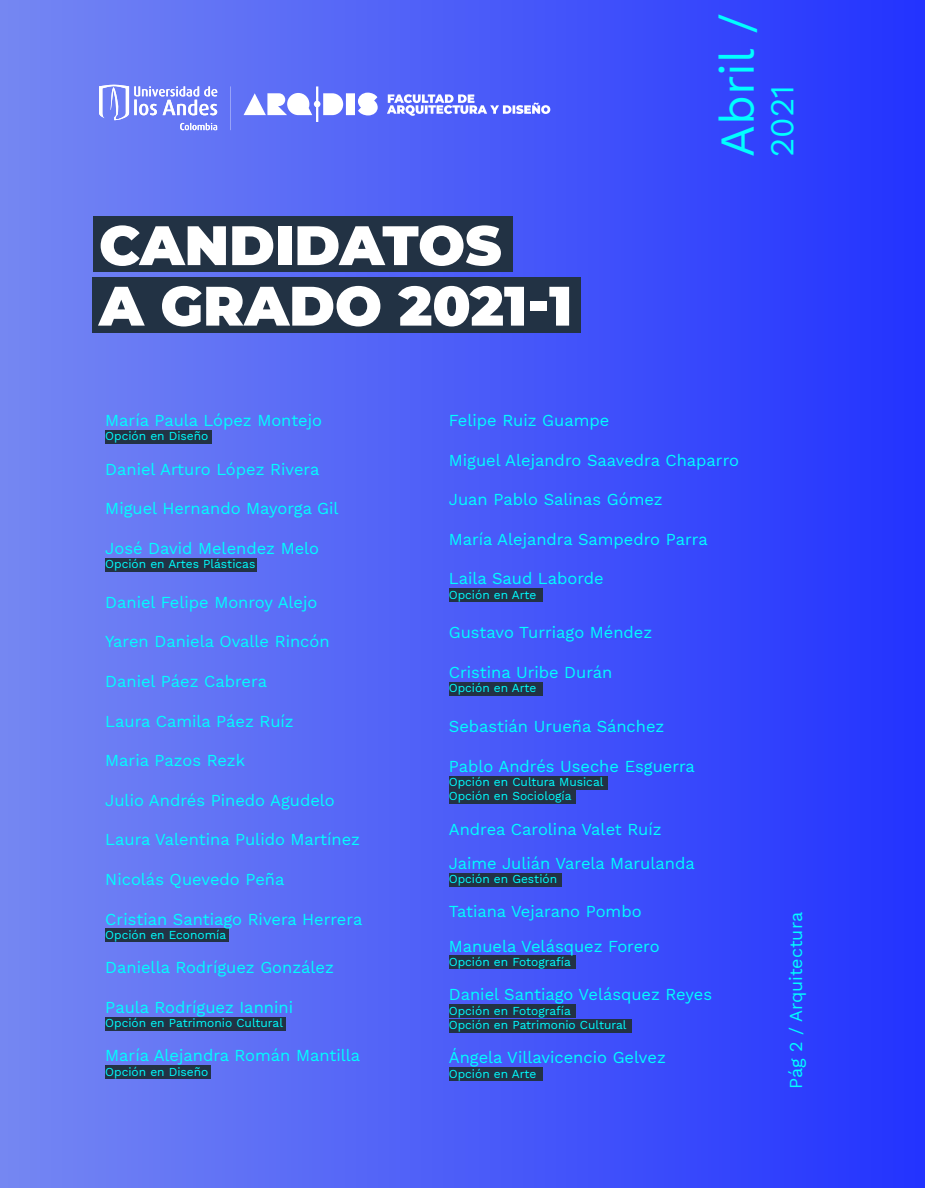
<style>
.page{position:relative;width:925px;height:1188px;background:#fff}
.page>*{position:absolute;margin:0;border:0;box-sizing:border-box;transform-origin:0 0}
.t1{font:900 55.5px/60.4px "Montserrat";color:#fff}
.t2{font:47.85px "Work Sans";color:#0ff}
.t3{font:33px "Work Sans";color:#0ff}
.t4{font:18px "Work Sans";color:#0ff}
.t5{font:16.5px/34.2px "Work Sans";color:#0ff}
.t6{font:12px/14.4px "Work Sans";color:#0ff}
</style>
<div class="page">
<div style="left:0;top:0;width:925px;height:1188px;background:linear-gradient(to right,#7587f1,#2333ff)"></div>
<div style="left:93px;top:217px;width:419px;height:55px;background:#223244"></div>
<div style="left:93px;top:277px;width:488px;height:56px;background:#223244"></div>
<div style="left:449px;top:1005px;width:126px;height:13px;background:#223244"></div>
<div style="left:449px;top:588px;width:93px;height:14px;background:#223244"></div>
<div style="left:449px;top:682px;width:93px;height:14px;background:#223244"></div>
<div style="left:449px;top:1068px;width:93px;height:13px;background:#223244"></div>
<div style="left:449px;top:1019px;width:182px;height:13px;background:#223244"></div>
<div style="left:449px;top:776px;width:159px;height:14px;background:#223244"></div>
<div style="left:449px;top:791px;width:126px;height:13px;background:#223244"></div>
<div style="left:449px;top:956px;width:126px;height:13px;background:#223244"></div>
<div style="left:449px;top:873px;width:112px;height:13px;background:#223244"></div>
<div style="left:105px;top:558px;width:152px;height:13px;background:#223244"></div>
<div style="left:105px;top:928px;width:123px;height:13px;background:#223244"></div>
<div style="left:105px;top:1065px;width:106px;height:14px;background:#223244"></div>
<div style="left:105px;top:1017px;width:180px;height:14px;background:#223244"></div>
<div style="left:105px;top:430px;width:106px;height:13px;background:#223244"></div>
<svg style="left:358px;top:93px;width:20px;height:22px"></svg>
<div style="left:346px;top:93px;width:9px;height:22px;background:#fff"></div>
<svg style="left:243px;top:86px;width:100px;height:36px"></svg>
<svg style="left:387px;top:94px;width:163px;height:22px"></svg>
<svg style="left:99px;top:85px;width:118px;height:45px"></svg>
<hr style="left:230px;top:86px;width:1px;height:44px;background:#fff">
<h1 class="t1" style="left:99px;top:212px;width:475px">CANDIDATOS<br>A GRADO 2021-1</h1>
<h2 class="t2" style="left:701px;top:157px;width:146px;rotate:-90deg">Abril /</h2>
<h3 class="t3" style="left:757px;top:157px;width:73px;rotate:-90deg">2021</h3>
<p class="t5" style="left:105px;top:403px;width:218px">María Paula López Montejo</p>
<p class="t6" style="left:105px;top:429px;width:105px">Opción en Diseño</p>
<p class="t5" style="left:105px;top:451px;width:216px">Daniel Arturo López Rivera</p>
<p class="t5" style="left:105px;top:491px;width:235px">Miguel Hernando Mayorga Gil</p>
<p class="t5" style="left:105px;top:530px;width:215px">José David Melendez Melo</p>
<p class="t6" style="left:105px;top:556px;width:152px">Opción en Artes Plásticas</p>
<p class="t5" style="left:105px;top:584px;width:214px">Daniel Felipe Monroy Alejo</p>
<p class="t5" style="left:105px;top:624px;width:226px">Yaren Daniela Ovalle Rincón</p>
<p class="t5" style="left:105px;top:664px;width:163px">Daniel Páez Cabrera</p>
<p class="t5" style="left:105px;top:703px;width:190px">Laura Camila Páez Ruíz</p>
<p class="t5" style="left:105px;top:743px;width:141px">Maria Pazos Rezk</p>
<p class="t5" style="left:105px;top:782px;width:231px">Julio Andrés Pinedo Agudelo</p>
<p class="t5" style="left:105px;top:822px;width:256px">Laura Valentina Pulido Martínez</p>
<p class="t5" style="left:105px;top:862px;width:181px">Nicolás Quevedo Peña</p>
<p class="t5" style="left:105px;top:901px;width:258px">Cristian Santiago Rivera Herrera</p>
<p class="t6" style="left:105px;top:927px;width:122px">Opción en Economía</p>
<p class="t5" style="left:105px;top:950px;width:230px">Daniella Rodríguez González</p>
<p class="t5" style="left:105px;top:989px;width:189px">Paula Rodríguez Iannini</p>
<p class="t6" style="left:105px;top:1015px;width:179px">Opción en Patrimonio Cultural</p>
<p class="t5" style="left:105px;top:1038px;width:256px">María Alejandra Román Mantilla</p>
<p class="t6" style="left:105px;top:1064px;width:105px">Opción en Diseño</p>
<p class="t5" style="left:449px;top:403px;width:162px">Felipe Ruiz Guampe</p>
<p class="t5" style="left:449px;top:442px;width:292px">Miguel Alejandro Saavedra Chaparro</p>
<p class="t5" style="left:449px;top:482px;width:215px">Juan Pablo Salinas Gómez</p>
<p class="t5" style="left:449px;top:521px;width:260px">María Alejandra Sampedro Parra</p>
<p class="t5" style="left:449px;top:561px;width:156px">Laila Saud Laborde</p>
<p class="t6" style="left:449px;top:587px;width:89px">Opción en Arte</p>
<p class="t5" style="left:449px;top:615px;width:205px">Gustavo Turriago Méndez</p>
<p class="t5" style="left:449px;top:655px;width:165px">Cristina Uribe Durán</p>
<p class="t6" style="left:449px;top:681px;width:89px">Opción en Arte</p>
<p class="t5" style="left:449px;top:709px;width:217px">Sebastián Urueña Sánchez</p>
<p class="t5" style="left:449px;top:748px;width:248px">Pablo Andrés Useche Esguerra</p>
<p class="t6" style="left:449px;top:774px;width:156px">Opción en Cultura Musical<br>Opción en Sociología</p>
<p class="t5" style="left:449px;top:811px;width:247px">Andrea Carolina Valet Ruíz<br>Jaime Julián Varela Marulanda</p>
<p class="t6" style="left:449px;top:871px;width:110px">Opción en Gestión</p>
<p class="t5" style="left:449px;top:894px;width:212px">Tatiana Vejarano Pombo<br>Manuela Velásquez Forero</p>
<p class="t6" style="left:449px;top:954px;width:124px">Opción en Fotografía</p>
<p class="t5" style="left:449px;top:977px;width:265px">Daniel Santiago Velásquez Reyes</p>
<p class="t6" style="left:449px;top:1003px;width:179px">Opción en Fotografía<br>Opción en Patrimonio Cultural</p>
<p class="t5" style="left:449px;top:1040px;width:218px">Ángela Villavicencio Gelvez</p>
<p class="t6" style="left:449px;top:1066px;width:89px">Opción en Arte</p>
<p class="t4" style="left:782px;top:1089px;width:178px;rotate:-90deg">Pág 2 / Arquitectura</p>
</div>
